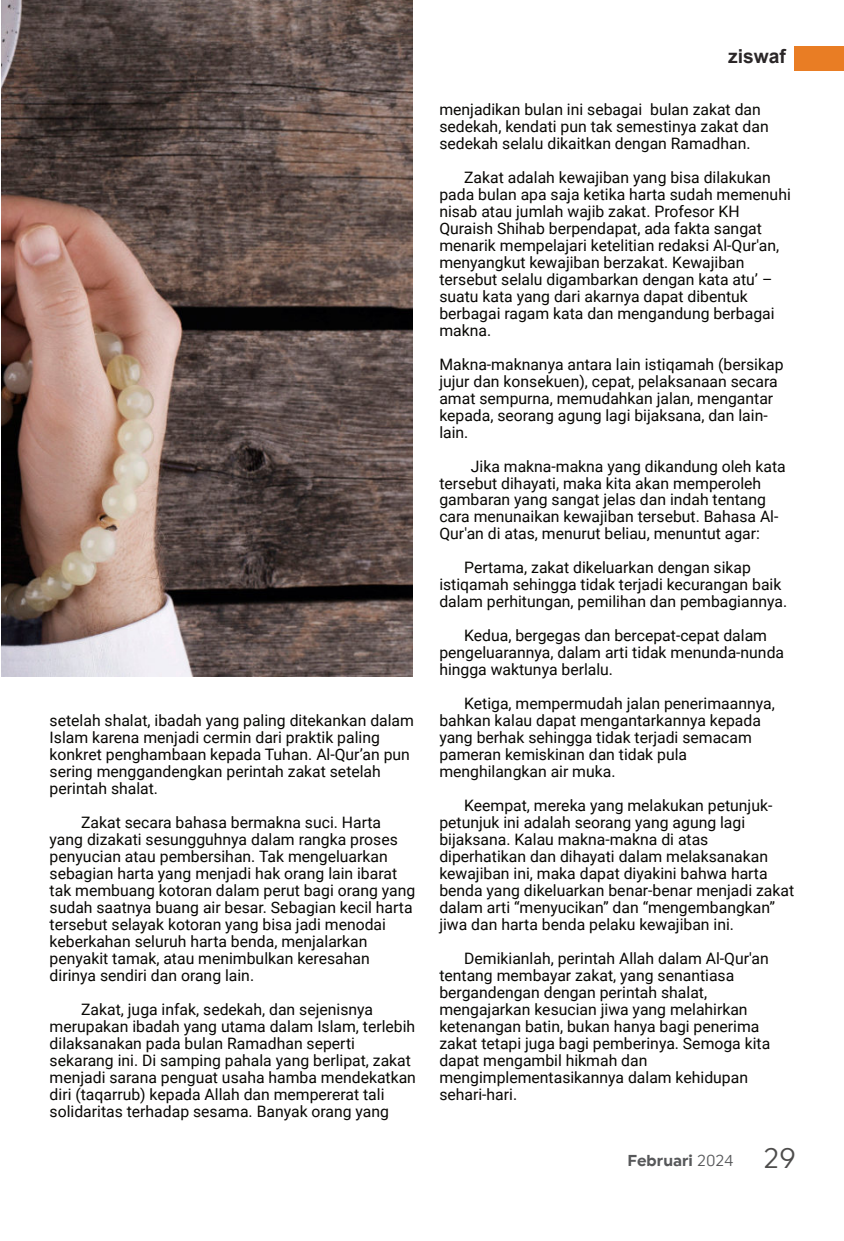
<style>
.page{position:relative;width:844px;height:1241px;background:#fff}
.page>*{position:absolute;margin:0;border:0;box-sizing:border-box;transform-origin:0 0}
.t1{font:700 19.25px "Arial";color:rgb(35 31 32/.97)}
.t2{font:15.75px/17px "Roboto";color:#080704}
.t3{font:15.75px "Uniform Regular 2";color:#57585a}
.s1{font-family:"Uniform Regular 3"}
.s2{font-family:"Uniform Regular 3";font-size:28px;color:#4d4c4b}
</style>
<div class="page">
<img style="left:1px;top:0;width:411px;height:676px">
<div style="left:794px;top:46px;width:49px;height:25px;background:#e97d24"></div>
<p class="t2" style="left:50px;top:713px;width:366px">setelah shalat, ibadah yang paling ditekankan dalam Islam karena menjadi cermin dari praktik paling konkret penghambaan kepada Tuhan. Al-Qur’an pun sering menggandengkan perintah zakat setelah perintah shalat.</p>
<p class="t2" style="left:50px;top:815px;width:367px;text-indent:32px">Zakat secara bahasa bermakna suci. Harta yang dizakati sesungguhnya dalam rangka proses penyucian atau pembersihan. Tak mengeluarkan sebagian harta yang menjadi hak orang lain ibarat tak membuang kotoran dalam perut bagi orang yang sudah saatnya buang air besar. Sebagian kecil harta tersebut selayak kotoran yang bisa jadi menodai keberkahan seluruh harta benda, menjalarkan penyakit tamak, atau menimbulkan keresahan dirinya sendiri dan orang lain.</p>
<p class="t2" style="left:50px;top:1002px;width:368px;text-indent:32px">Zakat, juga infak, sedekah, dan sejenisnya merupakan ibadah yang utama dalam Islam, terlebih dilaksanakan pada bulan Ramadhan seperti sekarang ini. Di samping pahala yang berlipat, zakat menjadi sarana penguat usaha hamba mendekatkan diri (taqarrub) kepada Allah dan mempererat tali solidaritas terhadap sesama. Banyak orang yang</p>
<p class="t1" style="left:728px;top:49px;width:59px">ziswaf</p>
<p class="t2" style="left:439px;top:102px;width:331px">menjadikan bulan ini sebagai bulan zakat dan sedekah, kendati pun tak semestinya zakat dan sedekah selalu dikaitkan dengan Ramadhan.</p>
<p class="t2" style="left:439px;top:170px;width:353px;text-indent:25px">Zakat adalah kewajiban yang bisa dilakukan pada bulan apa saja ketika harta sudah memenuhi nisab atau jumlah wajib zakat. Profesor KH Quraish Shihab berpendapat, ada fakta sangat menarik mempelajari ketelitian redaksi Al-Qur'an, menyangkut kewajiban berzakat. Kewajiban tersebut selalu digambarkan dengan kata atu’ – suatu kata yang dari akarnya dapat dibentuk berbagai ragam kata dan mengandung berbagai makna.</p>
<p class="t2" style="left:439px;top:357px;width:345px">Makna-maknanya antara lain istiqamah (bersikap jujur dan konsekuen), cepat, pelaksanaan secara amat sempurna, memudahkan jalan, mengantar kepada, seorang agung lagi bijaksana, dan lain&shy;lain.</p>
<p class="t2" style="left:439px;top:459px;width:348px;text-indent:32px">Jika makna-makna yang dikandung oleh kata tersebut dihayati, maka kita akan memperoleh gambaran yang sangat jelas dan indah tentang cara menunaikan kewajiban tersebut. Bahasa Al-Qur'an di atas, menurut beliau, menuntut agar:</p>
<p class="t2" style="left:439px;top:561px;width:349px;text-indent:25px">Pertama, zakat dikeluarkan dengan sikap istiqamah sehingga tidak terjadi kecurangan baik dalam perhitungan, pemilihan dan pembagiannya.</p>
<p class="t2" style="left:439px;top:629px;width:346px;text-indent:25px">Kedua, bergegas dan bercepat-cepat dalam pengeluarannya, dalam arti tidak menunda-nunda hingga waktunya berlalu.</p>
<p class="t2" style="left:439px;top:696px;width:337px;text-indent:25px">Ketiga, mempermudah jalan penerimaannya, bahkan kalau dapat mengantarkannya kepada yang berhak sehingga tidak terjadi semacam pameran kemiskinan dan tidak pula menghilangkan air muka.</p>
<p class="t2" style="left:439px;top:798px;width:356px;text-indent:25px">Keempat, mereka yang melakukan petunjuk&shy;petunjuk ini adalah seorang yang agung lagi bijaksana. Kalau makna-makna di atas diperhatikan dan dihayati dalam melaksanakan kewajiban ini, maka dapat diyakini bahwa harta benda yang dikeluarkan benar-benar menjadi zakat dalam arti “menyucikan” dan “mengembangkan” jiwa dan harta benda pelaku kewajiban ini.</p>
<p class="t2" style="left:439px;top:951px;width:332px;text-indent:25px">Demikianlah, perintah Allah dalam Al-Qur'an tentang membayar zakat, yang senantiasa bergandengan dengan perintah shalat, mengajarkan kesucian jiwa yang melahirkan ketenangan batin, bukan hanya bagi penerima zakat tetapi juga bagi pemberinya. Semoga kita dapat mengambil hikmah dan mengimplementasikannya dalam kehidupan sehari-hari.</p>
<p class="t3" style="left:627px;top:1153px;width:170px">Februari <span class="s1">2024</span> <span class="s2">29</span></p>
</div>
